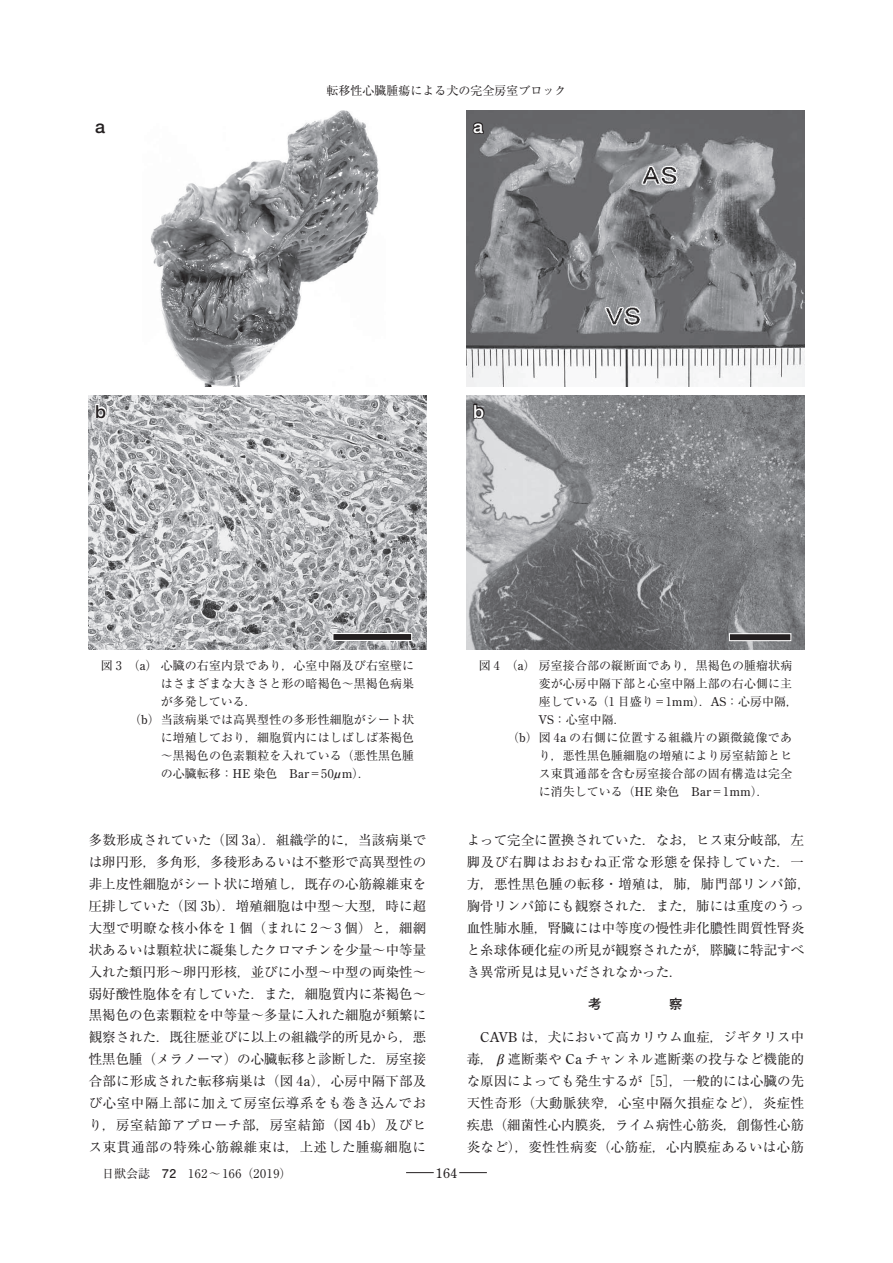
<style>
.page{position:relative;width:893px;height:1263px;background:#fff}
.page>*{position:absolute;margin:0;border:0;box-sizing:border-box;transform-origin:0 0}
.t1{font:500 18px "Helvetica Neue";color:#231f20}
.t2{font:500 18px "Helvetica Neue";color:#fff}
.t3{font:13.5px/21.9px "Ryumin Pr 6";color:#231f20;text-align:justify}
.t4{font:13.5px "Century Old Style";color:#231f20}
.t5{font:12px "Ryumin Pr 6";letter-spacing:.005em;color:#231f20}
.t6{font:12px "Ryumin Pr 6";letter-spacing:.035em;color:#231f20}
.t7{font:12px "Ryumin Pr 6";letter-spacing:.05em;color:#231f20}
.s1{font-family:"Century Old Style"}
.s2{font-weight:700}
.s3{font-family:"Futo Go B101 Pr 6";font-weight:700}
</style>
<div class="page">
<svg style="left:406px;top:1172px;width:28px;height:1px"></svg>
<svg style="left:459px;top:1172px;width:28px;height:1px"></svg>
<img style="left:150px;top:111px;width:229px;height:276px">
<img style="left:89px;top:395px;width:337px;height:255px">
<div style="left:333px;top:633px;width:79px;height:7px;background:#231f20"></div>
<div style="left:332px;top:633px;width:80px;height:8px;border:1px solid #fff"></div>
<svg style="left:94px;top:402px;width:14px;height:18px"></svg>
<img style="left:467px;top:111px;width:337px;height:276px">
<img style="left:467px;top:395px;width:337px;height:255px">
<div style="left:729px;top:634px;width:62px;height:7px;background:#231f20"></div>
<div style="left:729px;top:633px;width:62px;height:8px;border:1px solid #fff"></div>
<svg style="left:472px;top:121px;width:13px;height:14px"></svg>
<svg style="left:472px;top:402px;width:14px;height:18px"></svg>
<h1 class="t1" style="left:95px;top:116px;width:12px">a</h1>
<h1 class="t1" style="left:95px;top:400px;width:12px">b</h1>
<p class="t5" style="left:326px;top:81px;width:242px">転移性心臓腫瘍による犬の完全房室ブロック</p>
<h1 class="t2" style="left:473px;top:116px;width:12px">a</h1>
<h1 class="t2" style="left:473px;top:400px;width:12px">b</h1>
<p class="t5" style="left:101px;top:656px;width:315px">図 3　（<span class="s1">a</span>）心臓の右室内景であり，心室中隔及び右室壁に</p>
<p class="t5" style="left:161px;top:674px;width:255px">はさまざまな大きさと形の暗褐色～黒褐色病巣</p>
<p class="t5" style="left:161px;top:692px;width:97px">が多発している．</p>
<p class="t5" style="left:129px;top:710px;width:286px">（<span class="s1">b</span>）当該病巣では高異型性の多形性細胞がシート状</p>
<p class="t5" style="left:161px;top:728px;width:255px">に増殖しており，細胞質内にはしばしば茶褐色</p>
<p class="t5" style="left:161px;top:746px;width:255px">～黒褐色の色素顆粒を入れている（悪性黒色腫</p>
<p class="t5" style="left:161px;top:764px;width:211px">の心臓転移：<span class="s1">HE</span> 染色　<span class="s1">Bar</span>＝50<span class="s2">µ</span><span class="s1">m</span>）．</p>
<p class="t5" style="left:479px;top:656px;width:315px">図 4　（<span class="s1">a</span>）房室接合部の縦断面であり，黒褐色の腫瘤状病</p>
<p class="t5" style="left:539px;top:674px;width:255px">変が心房中隔下部と心室中隔上部の右心側に主</p>
<p class="t5" style="left:539px;top:692px;width:261px">座している（1 目盛り＝1<span class="s1">mm</span>）．<span class="s1">AS</span>：心房中隔，</p>
<p class="t5" style="left:539px;top:710px;width:89px"><span class="s1">VS</span>：心室中隔．</p>
<p class="t6" style="left:507px;top:728px;width:286px">（<span class="s1">b</span>）図 4<span class="s1">a</span> の右側に位置する組織片の顕微鏡像であ</p>
<p class="t5" style="left:539px;top:746px;width:255px">り，悪性黒色腫細胞の増殖により房室結節とヒ</p>
<p class="t5" style="left:539px;top:764px;width:255px">ス束貫通部を含む房室接合部の固有構造は完全</p>
<p class="t5" style="left:539px;top:782px;width:231px">に消失している（<span class="s1">HE</span> 染色　<span class="s1">Bar</span>＝1<span class="s1">mm</span>）．</p>
<p class="t3" style="left:89px;top:828px;width:339px">多数形成されていた（図 3<span class="s1">a</span>）．組織学的に，当該病巣では卵円形，多角形，多稜形あるいは不整形で高異型性の非上皮性細胞がシート状に増殖し，既存の心筋線維束を圧排していた（図 3<span class="s1">b</span>）．増殖細胞は中型～大型，時に超大型で明瞭な核小体を 1 個（まれに 2～3 個）と，細網状あるいは顆粒状に凝集したクロマチンを少量～中等量入れた類円形～卵円形核，並びに小型～中型の両染性～弱好酸性胞体を有していた．また，細胞質内に茶褐色～黒褐色の色素顆粒を中等量～多量に入れた細胞が頻繁に観察された．既往歴並びに以上の組織学的所見から，悪性黒色腫（メラノーマ）の心臓転移と診断した．房室接合部に形成された転移病巣は（図 4<span class="s1">a</span>），心房中隔下部及び心室中隔上部に加えて房室伝導系をも巻き込んでおり，房室結節アプローチ部，房室結節（図 4<span class="s1">b</span>）及びヒス束貫通部の特殊心筋線維束は，上述した腫瘍細胞に</p>
<p class="t7" style="left:102px;top:1164px;width:191px">日獣会誌　<span class="s3">72</span>　162～166（2019）</p>
<p class="t3" style="left:467px;top:828px;width:346px;text-align:left">よって完全に置換されていた．なお，ヒス束分岐部，左脚及び右脚はおおむね正常な形態を保持していた．一方，悪性黒色腫の転移・増殖は，肺，肺門部リンパ節，胸骨リンパ節にも観察された．また，肺には重度のうっ血性肺水腫，腎臓には中等度の慢性非化膿性間質性腎炎と糸球体硬化症の所見が観察されたが，膵臓に特記すべき異常所見は見いだされなかった．</p>
<p class="t4" style="left:436px;top:1164px;width:23px">164</p>
<p class="t3" style="left:467px;top:1025px;width:339px;text-indent:14px"><span class="s1">CAVB</span> は，犬において高カリウム血症，ジギタリス中毒，<span class="s2">β</span>遮断薬や <span class="s1">Ca</span> チャンネル遮断薬の投与など機能的な原因によっても発生するが［5］，一般的には心臓の先天性奇形（大動脈狭窄，心室中隔欠損症など），炎症性疾患（細菌性心内膜炎，ライム病性心筋炎，創傷性心筋炎など），変性性病変（心筋症，心内膜症あるいは心筋</p>
</div>
